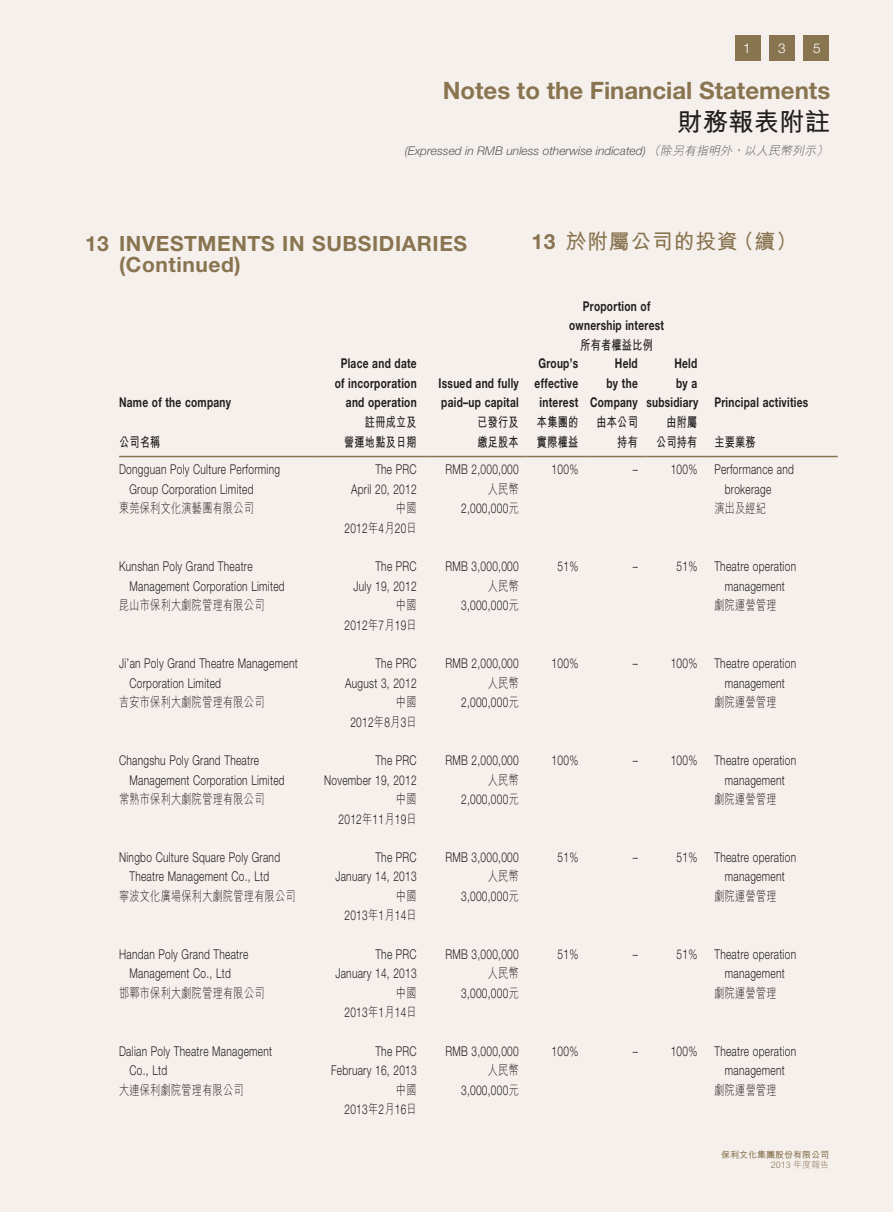
<style>
.page{position:relative;width:893px;height:1212px;background:#f6f0ed}
.page>*{position:absolute;margin:0;border:0;box-sizing:border-box;transform-origin:0 0}
.t1{font:700 25.5px "M Hei HK";color:#231f20}
.t2{font:700 24px "Helvetica Neue LT Std";color:#897450}
.t3{font:700 21px "Helvetica Neue LT Std";letter-spacing:.03em;color:#897450}
.t4{font:700 21px "M Hei HK";letter-spacing:.03em;color:#897450}
.t5{font:300 13.5px/19.5px "Helvetica Neue LT Std";letter-spacing:.03em;color:#231f20;text-align:center;scale:.75 1}
.t6{font:700 13.5px/19.5px "Helvetica Neue LT Std";letter-spacing:.03em;color:#231f20;text-align:center;scale:.75 1}
.t7{font:300 13.5px "M Hei HK";letter-spacing:.03em;color:#231f20;scale:.75 1}
.t8{font:700 13.5px/19.5px "M Hei HK";letter-spacing:.03em;color:#231f20;text-align:right;scale:.75 1}
.t9{font:300 13.5px "Helvetica Neue LT Std";color:#fff}
.t10{font:italic 300 12px "Helvetica Neue LT Std";color:#57585a}
.t11{font:700 9px "M Hei HK";color:#897450}
.t12{font:300 9px "M Hei HK";color:#897450}
.s1{font-family:"M Hei HK"}
.s2{font-family:"Helvetica Neue LT Std"}
</style>
<div class="page">
<div style="left:736px;top:35px;width:25px;height:25px;background:#897450"></div>
<div style="left:770px;top:35px;width:25px;height:25px;background:#897450"></div>
<div style="left:804px;top:35px;width:25px;height:25px;background:#897450"></div>
<hr style="left:119px;top:456px;width:200px;height:1px;background:#897450">
<hr style="left:319px;top:456px;width:106px;height:1px;background:#897450">
<hr style="left:425px;top:456px;width:102px;height:1px;background:#897450">
<hr style="left:527px;top:456px;width:60px;height:1px;background:#897450">
<hr style="left:587px;top:456px;width:59px;height:1px;background:#897450">
<hr style="left:646px;top:456px;width:60px;height:1px;background:#897450">
<hr style="left:706px;top:456px;width:132px;height:1px;background:#897450">
<p class="t9" style="left:743px;top:40px;width:9px">1</p>
<p class="t9" style="left:778px;top:40px;width:9px">3</p>
<p class="t9" style="left:813px;top:40px;width:9px">5</p>
<h2 class="t2" style="left:443px;top:75px;width:389px">Notes to the Financial Statements</h2>
<h1 class="t1" style="left:677px;top:104px;width:154px">財務報表附註</h1>
<p class="t10" style="left:405px;top:143px;width:428px">(Expressed in RMB unless otherwise indicated) <span class="s1">（除另有指明外，以人民幣列示）</span></p>
<h3 class="t3" style="left:85px;top:231px;width:73px">13 INVESTME</h3>
<h3 class="t3" style="left:231px;top:231px;width:140px">NTS IN SUBSIDIA</h3>
<h3 class="t3" style="left:417px;top:231px;width:28px">RIES</h3>
<h3 class="t3" style="left:119px;top:252px;width:123px">(Continued)</h3>
<p class="t6" style="left:119px;top:393px;width:151px">Name of the company</p>
<p class="t6" style="left:335px;top:354px;width:111px;text-align:right">Place and date of incorporation and operation</p>
<p class="t6" style="left:439px;top:373px;width:109px;text-align:left">Issued and fully paid–up capital</p>
<h3 class="t4" style="left:531px;top:226px;width:267px"><span class="s2">13</span> 於附屬公司的投資（續）</h3>
<p class="t6" style="left:569px;top:296px;width:128px">Proportion of ownership interest</p>
<p class="t8" style="left:580px;top:334px;width:98px">所有者權益比例</p>
<p class="t6" style="left:535px;top:354px;width:60px">Group’s effective interest</p>
<p class="t6" style="left:590px;top:354px;width:65px;text-align:right">Held<br>by the<br>Company</p>
<p class="t6" style="left:674px;top:353px;width:32px">Held</p>
<p class="t6" style="left:676px;top:373px;width:30px">by a</p>
<p class="t6" style="left:646px;top:392px;width:217px">subsidiary Principal activities</p>
<p class="t8" style="left:119px;top:431px;width:57px">公司名稱</p>
<p class="t5" style="left:129px;top:460px;width:202px;text-align:left;text-indent:-10px">Dongguan Poly Culture Performing<br>Group Corporation Limited</p>
<p class="t7" style="left:119px;top:499px;width:182px">東莞保利文化演藝團有限公司</p>
<p class="t5" style="left:129px;top:556px;width:208px;text-align:left;text-indent:-10px">Kunshan Poly Grand Theatre<br>Management Corporation Limited</p>
<p class="t7" style="left:119px;top:596px;width:195px">昆山市保利大劇院管理有限公司</p>
<p class="t5" style="left:129px;top:653px;width:226px;text-align:left;text-indent:-10px">Ji’an Poly Grand Theatre Management<br>Corporation Limited</p>
<p class="t7" style="left:119px;top:693px;width:195px">吉安市保利大劇院管理有限公司</p>
<p class="t5" style="left:129px;top:750px;width:208px;text-align:left;text-indent:-10px">Changshu Poly Grand Theatre<br>Management Corporation Limited</p>
<p class="t7" style="left:119px;top:790px;width:195px">常熟市保利大劇院管理有限公司</p>
<p class="t5" style="left:119px;top:847px;width:216px">Ningbo Culture Square Poly Grand<br>Theatre Management Co., Ltd</p>
<p class="t7" style="left:119px;top:886px;width:237px">寧波文化廣場保利大劇院管理有限公司</p>
<p class="t5" style="left:119px;top:944px;width:174px">Handan Poly Grand Theatre<br>Management Co., Ltd</p>
<p class="t7" style="left:119px;top:983px;width:195px">邯鄲市保利大劇院管理有限公司</p>
<p class="t5" style="left:129px;top:1041px;width:192px;text-align:left;text-indent:-10px">Dalian Poly Theatre Management<br>Co., Ltd</p>
<p class="t7" style="left:119px;top:1080px;width:168px">大連保利劇院管理有限公司</p>
<p class="t8" style="left:344px;top:412px;width:98px">註冊成立及<br>營運地點及日期</p>
<p class="t8" style="left:477px;top:412px;width:57px;text-align:left">已發行及繳足股本</p>
<p class="t8" style="left:537px;top:412px;width:57px;text-align:left">本集團的實際權益</p>
<p class="t8" style="left:596px;top:412px;width:57px">由本公司持有</p>
<p class="t8" style="left:656px;top:412px;width:57px">由附屬公司持有</p>
<p class="t8" style="left:714px;top:431px;width:57px">主要業務</p>
<p class="t5" style="left:351px;top:460px;width:89px;text-align:right">The PRC<br>April 20, 2012</p>
<p class="t7" style="left:396px;top:499px;width:29px">中國</p>
<p class="t5" style="left:344px;top:518px;width:98px">2012<span class="s1">年</span>4<span class="s1">月</span>20<span class="s1">日</span></p>
<p class="t5" style="left:353px;top:556px;width:86px;text-align:right">The PRC<br>July 19, 2012</p>
<p class="t7" style="left:396px;top:596px;width:29px">中國</p>
<p class="t5" style="left:344px;top:615px;width:98px">2012<span class="s1">年</span>7<span class="s1">月</span>19<span class="s1">日</span></p>
<p class="t5" style="left:345px;top:653px;width:97px;text-align:right">The PRC<br>August 3, 2012</p>
<p class="t7" style="left:396px;top:693px;width:29px">中國</p>
<p class="t5" style="left:350px;top:712px;width:90px">2012<span class="s1">年</span>8<span class="s1">月</span>3<span class="s1">日</span></p>
<p class="t5" style="left:324px;top:750px;width:125px;text-align:right">The PRC<br>November 19, 2012</p>
<p class="t7" style="left:396px;top:790px;width:29px">中國</p>
<p class="t5" style="left:338px;top:809px;width:106px">2012<span class="s1">年</span>11<span class="s1">月</span>19<span class="s1">日</span></p>
<p class="t5" style="left:335px;top:847px;width:110px;text-align:right">The PRC<br>January 14, 2013</p>
<p class="t7" style="left:396px;top:886px;width:29px">中國</p>
<p class="t5" style="left:344px;top:906px;width:98px">2013<span class="s1">年</span>1<span class="s1">月</span>14<span class="s1">日</span></p>
<p class="t5" style="left:335px;top:944px;width:110px;text-align:right">The PRC<br>January 14, 2013</p>
<p class="t7" style="left:396px;top:983px;width:29px">中國</p>
<p class="t5" style="left:344px;top:1002px;width:98px">2013<span class="s1">年</span>1<span class="s1">月</span>14<span class="s1">日</span></p>
<p class="t5" style="left:331px;top:1041px;width:116px;text-align:right">The PRC<br>February 16, 2013</p>
<p class="t7" style="left:396px;top:1080px;width:29px">中國</p>
<p class="t5" style="left:344px;top:1099px;width:98px">2013<span class="s1">年</span>2<span class="s1">月</span>16<span class="s1">日</span></p>
<p class="t5" style="left:445px;top:460px;width:99px">RMB 2,000,000</p>
<p class="t7" style="left:488px;top:479px;width:43px">人民幣</p>
<p class="t5" style="left:461px;top:499px;width:78px">2,000,000<span class="s1">元</span></p>
<p class="t5" style="left:445px;top:556px;width:99px">RMB 3,000,000</p>
<p class="t7" style="left:488px;top:576px;width:43px">人民幣</p>
<p class="t5" style="left:461px;top:595px;width:78px">3,000,000<span class="s1">元</span></p>
<p class="t5" style="left:445px;top:653px;width:99px">RMB 2,000,000</p>
<p class="t7" style="left:488px;top:673px;width:43px">人民幣</p>
<p class="t5" style="left:461px;top:692px;width:78px">2,000,000<span class="s1">元</span></p>
<p class="t5" style="left:445px;top:750px;width:99px">RMB 2,000,000</p>
<p class="t7" style="left:488px;top:770px;width:43px">人民幣</p>
<p class="t5" style="left:461px;top:789px;width:78px">2,000,000<span class="s1">元</span></p>
<p class="t5" style="left:445px;top:847px;width:99px">RMB 3,000,000</p>
<p class="t7" style="left:488px;top:867px;width:43px">人民幣</p>
<p class="t5" style="left:461px;top:886px;width:78px">3,000,000<span class="s1">元</span></p>
<p class="t5" style="left:445px;top:944px;width:99px">RMB 3,000,000</p>
<p class="t7" style="left:488px;top:964px;width:43px">人民幣</p>
<p class="t5" style="left:461px;top:983px;width:78px">3,000,000<span class="s1">元</span></p>
<p class="t5" style="left:445px;top:1041px;width:99px">RMB 3,000,000</p>
<p class="t7" style="left:488px;top:1061px;width:43px">人民幣</p>
<p class="t5" style="left:461px;top:1080px;width:78px">3,000,000<span class="s1">元</span></p>
<p class="t5" style="left:552px;top:460px;width:37px">100%</p>
<p class="t5" style="left:633px;top:460px;width:8px">–</p>
<p class="t5" style="left:671px;top:460px;width:37px">100%</p>
<p class="t5" style="left:725px;top:460px;width:94px;text-align:left;text-indent:-10px">Performance and brokerage</p>
<p class="t7" style="left:714px;top:499px;width:71px">演出及經紀</p>
<p class="t5" style="left:557px;top:556px;width:29px">51%</p>
<p class="t5" style="left:633px;top:556px;width:8px">–</p>
<p class="t5" style="left:677px;top:556px;width:29px">51%</p>
<p class="t5" style="left:714px;top:556px;width:110px">Theatre operation management</p>
<p class="t7" style="left:714px;top:596px;width:84px">劇院運營管理</p>
<p class="t5" style="left:552px;top:653px;width:37px">100%</p>
<p class="t5" style="left:633px;top:653px;width:8px">–</p>
<p class="t5" style="left:671px;top:653px;width:37px">100%</p>
<p class="t5" style="left:714px;top:653px;width:110px">Theatre operation management</p>
<p class="t7" style="left:714px;top:693px;width:84px">劇院運營管理</p>
<p class="t5" style="left:552px;top:750px;width:37px">100%</p>
<p class="t5" style="left:633px;top:750px;width:8px">–</p>
<p class="t5" style="left:671px;top:750px;width:37px">100%</p>
<p class="t5" style="left:714px;top:750px;width:110px">Theatre operation management</p>
<p class="t7" style="left:714px;top:790px;width:84px">劇院運營管理</p>
<p class="t5" style="left:557px;top:847px;width:29px">51%</p>
<p class="t5" style="left:633px;top:847px;width:8px">–</p>
<p class="t5" style="left:677px;top:847px;width:29px">51%</p>
<p class="t5" style="left:714px;top:847px;width:110px">Theatre operation management</p>
<p class="t7" style="left:714px;top:886px;width:84px">劇院運營管理</p>
<p class="t5" style="left:557px;top:944px;width:29px">51%</p>
<p class="t5" style="left:633px;top:944px;width:8px">–</p>
<p class="t5" style="left:677px;top:944px;width:29px">51%</p>
<p class="t5" style="left:714px;top:944px;width:110px">Theatre operation management</p>
<p class="t7" style="left:714px;top:983px;width:84px">劇院運營管理</p>
<p class="t5" style="left:552px;top:1041px;width:37px">100%</p>
<p class="t5" style="left:633px;top:1041px;width:8px">–</p>
<p class="t5" style="left:671px;top:1041px;width:37px">100%</p>
<p class="t5" style="left:714px;top:1041px;width:110px">Theatre operation management</p>
<p class="t7" style="left:714px;top:1080px;width:84px">劇院運營管理</p>
<p class="t11" style="left:721px;top:1148px;width:109px">保利文化集團股份有限公司</p>
<p class="t12" style="left:771px;top:1159px;width:60px">2013 年度報告</p>
</div>
